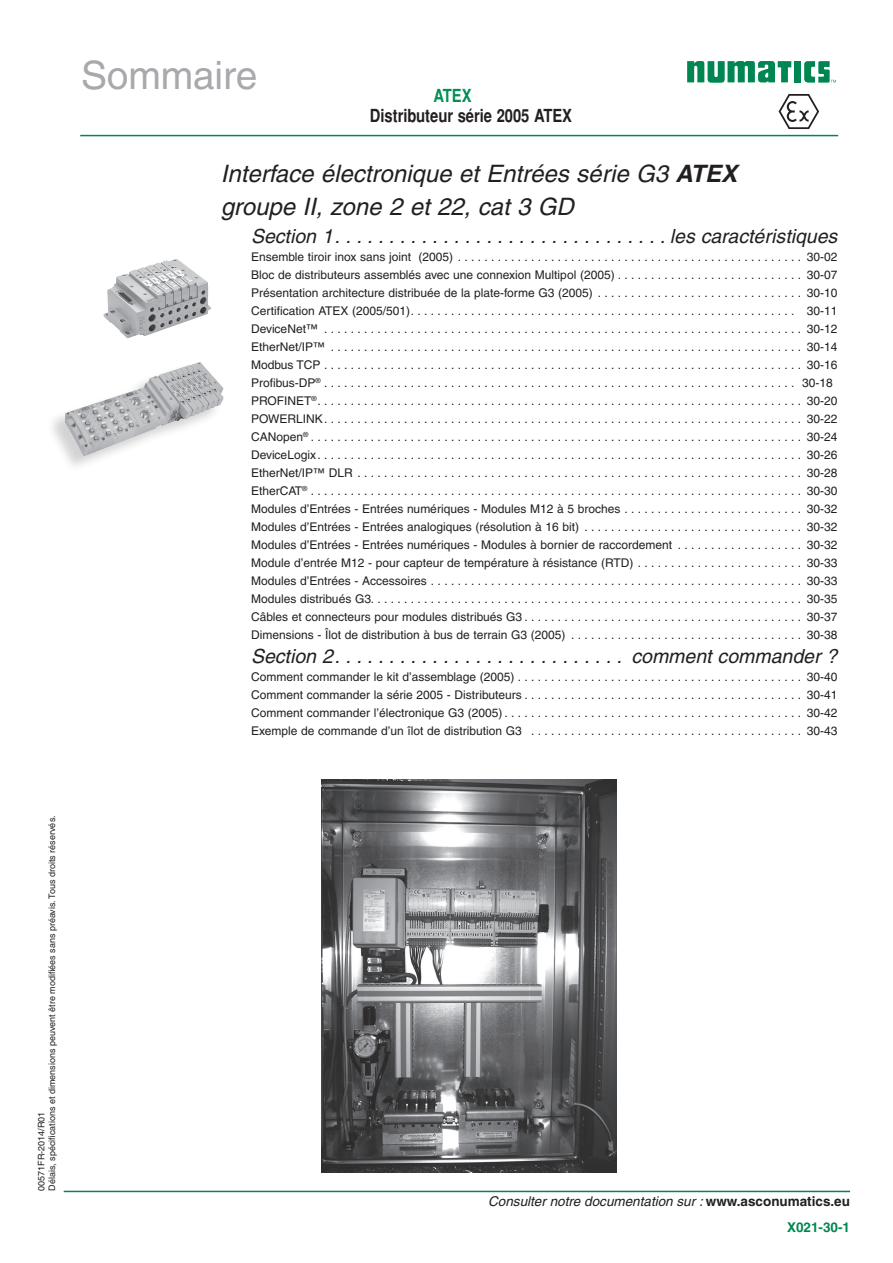
<style>
.page{position:relative;width:893px;height:1263px;background:#fff}
.page>*{position:absolute;margin:0;border:0;box-sizing:border-box;transform-origin:0 0}
.t1{font:39px "Helvetica";letter-spacing:-.005em;color:#a8a9ad}
.t2{font:italic 24px/32.4px "Helvetica";color:#231f20}
.t3{font:italic 19.5px "Helvetica";color:#231f20}
.t4{font:700 condensed 18px "Helvetica";color:#231f20}
.t5{font:700 condensed 18px "Helvetica";color:#009055}
.t6{font:italic 13.5px "Helvetica";color:#231f20}
.t7{font:700 13.5px "Helvetica";color:#008751}
.t8{font:12px/18px "Helvetica";color:#231f20}
.t9{font:9px "Helvetica";color:#231f20}
.s1{font-weight:700}
.s2{font-weight:700;font-style:normal}
</style>
<div class="page">
<hr style="left:80px;top:135px;width:758px;height:1px;background:#008751">
<div style="left:794px;top:61px;width:7px;height:21px;background:#008751"></div>
<svg style="left:687px;top:61px;width:104px;height:22px"></svg>
<svg style="left:804px;top:61px;width:32px;height:22px"></svg>
<img style="left:103px;top:259px;width:108px;height:79px">
<img style="left:321px;top:780px;width:296px;height:393px">
<div style="left:46px;top:362px;width:176px;height:111px;background:#231f20;opacity:.2"></div>
<img style="left:65px;top:362px;width:158px;height:94px">
<hr style="left:64px;top:1191px;width:141px;height:1px;background:#008751">
<hr style="left:205px;top:1191px;width:645px;height:1px;background:#008751">
<svg style="left:779px;top:94px;width:40px;height:35px"></svg>
<p class="t1" style="left:81px;top:53px;width:178px">Sommaire</p>
<h3 class="t5" style="left:433px;top:85px;width:40px">ATEX</h3>
<p class="t4" style="left:370px;top:105px;width:204px">Distributeur série 2005 ATEX</p>
<p class="t2" style="left:221px;top:157px;width:518px">Interface électronique et Entrées série G3 <span class="s1">ATEX </span>groupe II, zone 2 et 22, cat 3 GD</p>
<p class="t3" style="left:251px;top:225px;width:588px">Section 1 . . . . . . . . . . . . . . . . . . . . . . . . . . . . . . les caractéristiques</p>
<p class="t8" style="left:251px;top:248px;width:588px">Ensemble tiroir inox sans joint (2005) . . . . . . . . . . . . . . . . . . . . . . . . . . . . . . . . . . . . . . . . . . . . . . . . . . . 30-02</p>
<p class="t8" style="left:251px;top:266px;width:588px">Bloc de distributeurs assemblés avec une connexion Multipol (2005) . . . . . . . . . . . . . . . . . . . . . . . . . . . . 30-07</p>
<p class="t8" style="left:251px;top:284px;width:588px">Présentation architecture distribuée de la plate-forme G3 (2005) . . . . . . . . . . . . . . . . . . . . . . . . . . . . . . 30-10</p>
<p class="t8" style="left:251px;top:302px;width:588px">Certification ATEX (2005/501) . . . . . . . . . . . . . . . . . . . . . . . . . . . . . . . . . . . . . . . . . . . . . . . . . . . . . . . . . . 30-11</p>
<p class="t8" style="left:251px;top:320px;width:588px">DeviceNet™ . . . . . . . . . . . . . . . . . . . . . . . . . . . . . . . . . . . . . . . . . . . . . . . . . . . . . . . . . . . . . . . . . . . . . . . 30-12</p>
<p class="t8" style="left:251px;top:338px;width:588px">EtherNet/IP™ . . . . . . . . . . . . . . . . . . . . . . . . . . . . . . . . . . . . . . . . . . . . . . . . . . . . . . . . . . . . . . . . . . . . . . 30-14</p>
<p class="t8" style="left:251px;top:356px;width:588px">Modbus TCP . . . . . . . . . . . . . . . . . . . . . . . . . . . . . . . . . . . . . . . . . . . . . . . . . . . . . . . . . . . . . . . . . . . . . . . 30-16</p>
<p class="t8" style="left:251px;top:374px;width:588px">Profibus-DP<sup>®</sup> . . . . . . . . . . . . . . . . . . . . . . . . . . . . . . . . . . . . . . . . . . . . . . . . . . . . . . . . . . . . . . . . . . . . . . . 30-18<br>PROFINET<sup>®</sup> . . . . . . . . . . . . . . . . . . . . . . . . . . . . . . . . . . . . . . . . . . . . . . . . . . . . . . . . . . . . . . . . . . . . . . . . 30-20</p>
<p class="t8" style="left:251px;top:410px;width:588px">POWERLINK . . . . . . . . . . . . . . . . . . . . . . . . . . . . . . . . . . . . . . . . . . . . . . . . . . . . . . . . . . . . . . . . . . . . . . . 30-22</p>
<p class="t8" style="left:251px;top:428px;width:588px">CANopen<sup>®</sup> . . . . . . . . . . . . . . . . . . . . . . . . . . . . . . . . . . . . . . . . . . . . . . . . . . . . . . . . . . . . . . . . . . . . . . . . . 30-24</p>
<p class="t8" style="left:251px;top:446px;width:588px">DeviceLogix . . . . . . . . . . . . . . . . . . . . . . . . . . . . . . . . . . . . . . . . . . . . . . . . . . . . . . . . . . . . . . . . . . . . . . . . 30-26</p>
<p class="t8" style="left:251px;top:464px;width:588px">EtherNet/IP™ DLR . . . . . . . . . . . . . . . . . . . . . . . . . . . . . . . . . . . . . . . . . . . . . . . . . . . . . . . . . . . . . . . . . . 30-28</p>
<p class="t8" style="left:251px;top:482px;width:588px">EtherCAT<sup>®</sup> . . . . . . . . . . . . . . . . . . . . . . . . . . . . . . . . . . . . . . . . . . . . . . . . . . . . . . . . . . . . . . . . . . . . . . . . . 30-30</p>
<p class="t8" style="left:251px;top:500px;width:588px">Modules d’Entrées - Entrées numériques - Modules M12 à 5 broches . . . . . . . . . . . . . . . . . . . . . . . . . . 30-32</p>
<p class="t8" style="left:251px;top:518px;width:588px">Modules d’Entrées - Entrées analogiques (résolution à 16 bit) . . . . . . . . . . . . . . . . . . . . . . . . . . . . . . . . 30-32</p>
<p class="t8" style="left:251px;top:536px;width:588px">Modules d’Entrées - Entrées numériques - Modules à bornier de raccordement . . . . . . . . . . . . . . . . . . 30-32</p>
<p class="t8" style="left:251px;top:554px;width:588px">Module d’entrée M12 - pour capteur de température à résistance (RTD) . . . . . . . . . . . . . . . . . . . . . . . . 30-33</p>
<p class="t8" style="left:251px;top:572px;width:588px">Modules d’Entrées - Accessoires . . . . . . . . . . . . . . . . . . . . . . . . . . . . . . . . . . . . . . . . . . . . . . . . . . . . . . . 30-33</p>
<p class="t8" style="left:251px;top:590px;width:588px">Modules distribués G3 . . . . . . . . . . . . . . . . . . . . . . . . . . . . . . . . . . . . . . . . . . . . . . . . . . . . . . . . . . . . . . . . 30-35</p>
<p class="t8" style="left:251px;top:608px;width:588px">Câbles et connecteurs pour modules distribués G3 . . . . . . . . . . . . . . . . . . . . . . . . . . . . . . . . . . . . . . . . . 30-37</p>
<p class="t8" style="left:251px;top:626px;width:588px">Dimensions - Îlot de distribution à bus de terrain G3 (2005) . . . . . . . . . . . . . . . . . . . . . . . . . . . . . . . . . . 30-38</p>
<p class="t3" style="left:251px;top:645px;width:588px">Section 2 . . . . . . . . . . . . . . . . . . . . . . . . . . . comment commander ?</p>
<p class="t8" style="left:251px;top:668px;width:588px">Comment commander le kit d’assemblage (2005) . . . . . . . . . . . . . . . . . . . . . . . . . . . . . . . . . . . . . . . . . . 30-40</p>
<p class="t8" style="left:251px;top:686px;width:588px">Comment commander la série 2005 - Distributeurs . . . . . . . . . . . . . . . . . . . . . . . . . . . . . . . . . . . . . . . . . 30-41</p>
<p class="t8" style="left:251px;top:704px;width:588px">Comment commander l’électronique G3 (2005) . . . . . . . . . . . . . . . . . . . . . . . . . . . . . . . . . . . . . . . . . . . . 30-42</p>
<p class="t8" style="left:251px;top:722px;width:588px">Exemple de commande d’un îlot de distribution G3 . . . . . . . . . . . . . . . . . . . . . . . . . . . . . . . . . . . . . . . . 30-43</p>
<p class="t9" style="left:47px;top:1191px;width:375px;rotate:-90deg">Délais, spécifications et dimensions peuvent être modifiées sans préavis. Tous droits réservés.</p>
<p class="t9" style="left:36px;top:1191px;width:81px;rotate:-90deg">00571FR-2014/R01</p>
<p class="t6" style="left:488px;top:1193px;width:363px">Consulter notre documentation sur : <span class="s2">www.asconumatics.eu</span></p>
<p class="t7" style="left:787px;top:1219px;width:65px">X021-30-1</p>
</div>
